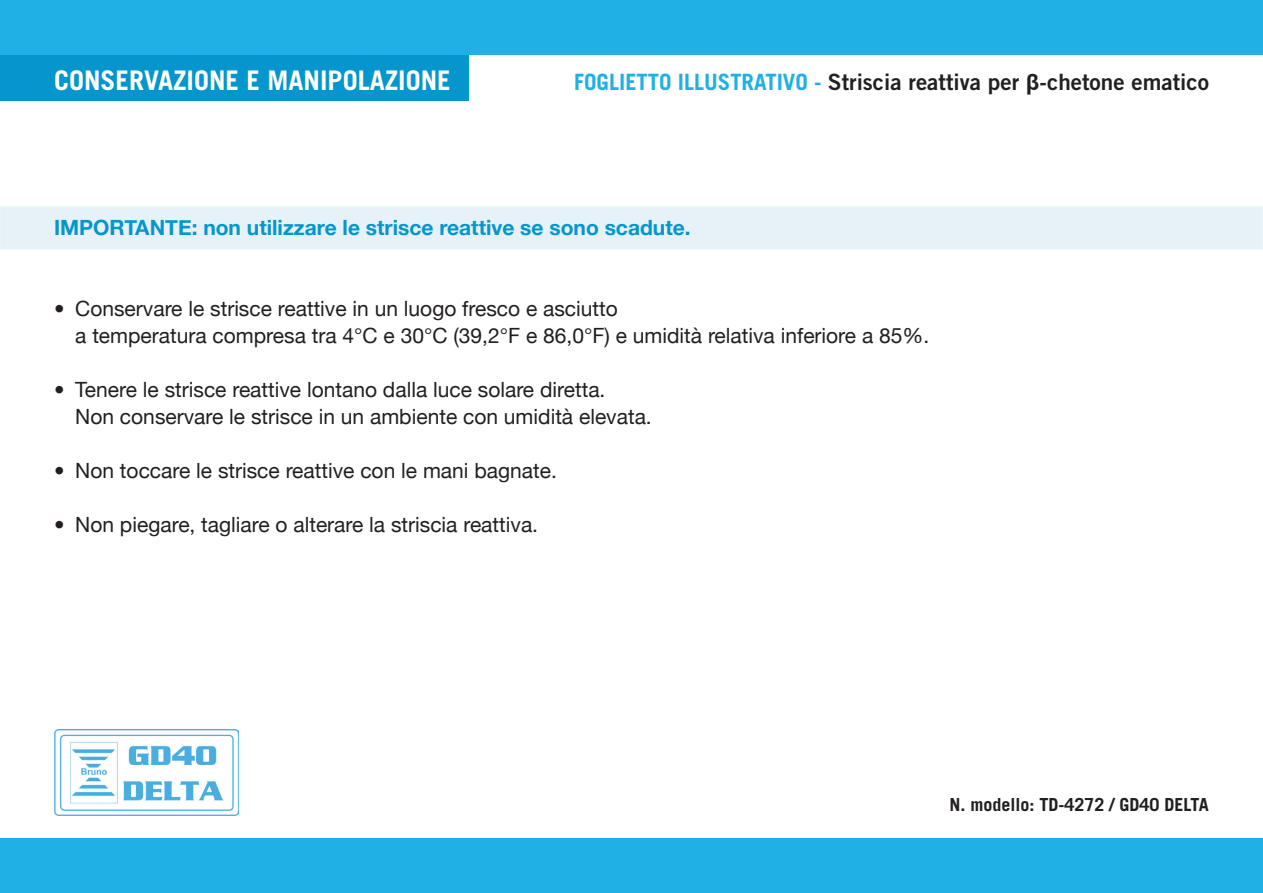
<style>
.page{position:relative;width:1263px;height:893px;background:#fff}
.page>*{position:absolute;margin:0;border:0;box-sizing:border-box;transform-origin:0 0}
.t1{font:700 27px "Trade Gothic LT Std";color:#fff}
.t2{font:22.5px "Trade Gothic LT Std Bd 2";color:#231f20}
.t3{font:21px/27px "Helvetica Neue";color:#231f20}
.t4{font:700 21px "Helvetica Neue";color:#0496cd}
.t5{font:700 18px "Trade Gothic LT Std";color:#231f20}
.s1{font-family:"Trade Gothic LT Std";font-weight:700;color:#1fb0e6}
.s2{font-family:"Helvetica";font-weight:700}
</style>
<div class="page">
<div style="left:0;top:207px;width:1262px;height:42px;background:#e6f1f8"></div>
<div style="left:0;top:206px;width:1263px;height:44px;border:2px solid #eaf5fb"></div>
<div style="left:0;top:52px;width:468px;height:49px;background:#0496cd"></div>
<div style="left:0;top:0;width:1263px;height:54px;background:#1fb0e6"></div>
<div style="left:0;top:839px;width:1263px;height:54px;background:#1fb0e6"></div>
<img style="left:54px;top:730px;width:184px;height:85px">
<p class="t1" style="left:54px;top:64px;width:398px">CONSERVAZIONE E MANIPOLAZIONE</p>
<p class="t2" style="left:574px;top:68px;width:636px"><span class="s1">FOGLIETTO ILLUSTRATIVO -</span> Striscia reattiva per <span class="s2">β</span>-chetone ematico</p>
<p class="t4" style="left:54px;top:215px;width:638px">IMPORTANTE: non utilizzare le strisce reattive se sono scadute.</p>
<p class="t3" style="left:75px;top:295px;width:855px;text-indent:-21px">• Conservare le strisce reattive in un luogo fresco e asciutto<br>a temperatura compresa tra 4°C e 30°C (39,2°F e 86,0°F) e umidità relativa inferiore a 85%.</p>
<p class="t3" style="left:75px;top:376px;width:578px;text-indent:-21px">• Tenere le strisce reattive lontano dalla luce solare diretta.<br>Non conservare le strisce in un ambiente con umidità elevata.</p>
<p class="t3" style="left:54px;top:457px;width:504px">• Non toccare le strisce reattive con le mani bagnate.</p>
<p class="t3" style="left:54px;top:511px;width:486px">• Non piegare, tagliare o alterare la striscia reattiva.</p>
<p class="t5" style="left:949px;top:793px;width:261px">N. modello: TD-4272 / GD40 DELTA</p>
</div>
